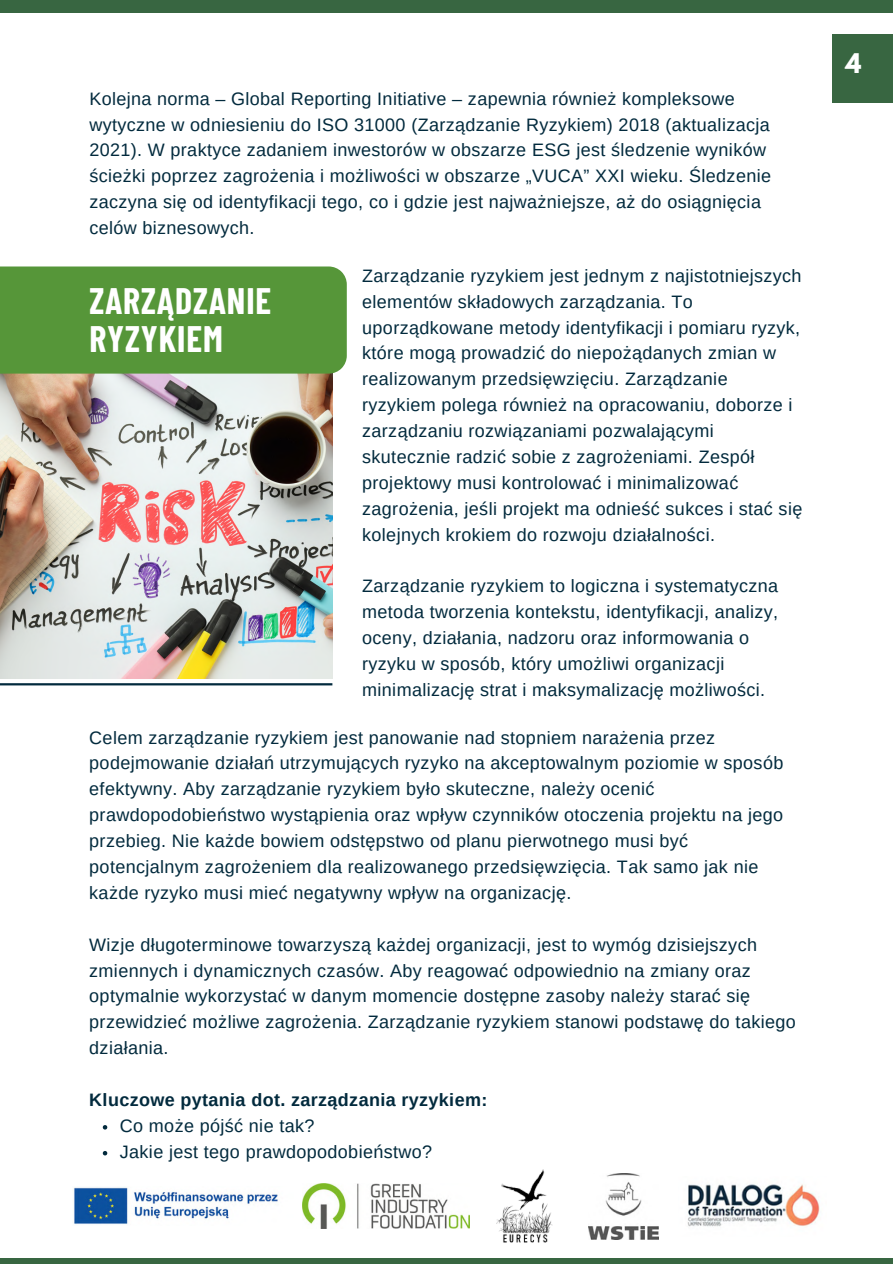
<style>
.page{position:relative;width:893px;height:1264px;background:#fff}
.page>*{position:absolute;margin:0;border:0;box-sizing:border-box;transform-origin:0 0}
.t1{font:700 36px/37.2px "Barlow Condensed";letter-spacing:.025em;color:#fff}
.t2{font:700 24px "League Spartan";color:#fff}
.t3{font:18px/25.8px "Arimo";letter-spacing:.02em;color:#022a3d}
.t4{font:700 18px "Arimo";letter-spacing:.02em;color:#022a3d}
</style>
<div class="page">
<div style="left:0;top:0;width:892px;height:12px;background:#386641"></div>
<div style="left:0;top:1257px;width:892px;height:6px;background:#386641"></div>
<div style="left:831px;top:34px;width:61px;height:68px;background:#386641"></div>
<img style="left:588px;top:1173px;width:70px;height:66px">
<img style="left:496px;top:1169px;width:56px;height:73px">
<img style="left:302px;top:1183px;width:167px;height:45px">
<img style="left:687px;top:1184px;width:133px;height:43px">
<img style="left:74px;top:1187px;width:204px;height:38px">
<img style="left:0;top:373px;width:332px;height:305px">
<hr style="left:0;top:683px;width:332px;height:2px;background:#022a3d">
<div style="left:0;top:266px;width:347px;height:107px;background:#569639"></div>
<svg style="left:103px;top:1125px;width:4px;height:4px"></svg>
<svg style="left:103px;top:1151px;width:4px;height:4px"></svg>
<p class="t3" style="left:89px;top:85px;width:683px">Kolejna norma – Global Reporting Initiative – zapewnia również kompleksowe wytyczne w odniesieniu do ISO 31000 (Zarządzanie Ryzykiem) 2018 (aktualizacja 2021). W praktyce zadaniem inwestorów w obszarze ESG jest śledzenie wyników ścieżki poprzez zagrożenia i możliwości w obszarze „VUCA” XXI wieku. Śledzenie zaczyna się od identyfikacji tego, co i gdzie jest najważniejsze, aż do osiągnięcia celów biznesowych.</p>
<p class="t3" style="left:362px;top:263px;width:441px">Zarządzanie ryzykiem jest jednym z najistotniejszych elementów składowych zarządzania. To uporządkowane metody identyfikacji i pomiaru ryzyk, które mogą prowadzić do niepożądanych zmian w realizowanym przedsięwzięciu. Zarządzanie ryzykiem polega również na opracowaniu, doborze i zarządzaniu rozwiązaniami pozwalającymi skutecznie radzić sobie z zagrożeniami. Zespół projektowy musi kontrolować i minimalizować zagrożenia, jeśli projekt ma odnieść sukces i stać się kolejnych krokiem do rozwoju działalności.</p>
<p class="t3" style="left:362px;top:573px;width:417px">Zarządzanie ryzykiem to logiczna i systematyczna metoda tworzenia kontekstu, identyfikacji, analizy, oceny, działania, nadzoru oraz informowania o ryzyku w sposób, który umożliwi organizacji minimalizację strat i maksymalizację możliwości.</p>
<p class="t3" style="left:89px;top:724px;width:695px">Celem zarządzanie ryzykiem jest panowanie nad stopniem narażenia przez podejmowanie działań utrzymujących ryzyko na akceptowalnym poziomie w sposób efektywny. Aby zarządzanie ryzykiem było skuteczne, należy ocenić prawdopodobieństwo wystąpienia oraz wpływ czynników otoczenia projektu na jego przebieg. Nie każde bowiem odstępstwo od planu pierwotnego musi być potencjalnym zagrożeniem dla realizowanego przedsięwzięcia. Tak samo jak nie każde ryzyko musi mieć negatywny wpływ na organizację.</p>
<p class="t3" style="left:89px;top:931px;width:708px">Wizje długoterminowe towarzyszą każdej organizacji, jest to wymóg dzisiejszych zmiennych i dynamicznych czasów. Aby reagować odpowiednio na zmiany oraz optymalnie wykorzystać w danym momencie dostępne zasoby należy starać się przewidzieć możliwe zagrożenia. Zarządzanie ryzykiem stanowi podstawę do takiego działania.</p>
<p class="t4" style="left:89px;top:1089px;width:399px">Kluczowe pytania dot. zarządzania ryzykiem:</p>
<p class="t3" style="left:120px;top:1112px;width:196px">Co może pójść nie tak?</p>
<p class="t3" style="left:120px;top:1138px;width:314px">Jakie jest tego prawdopodobieństwo?</p>
<p class="t1" style="left:89px;top:281px;width:183px">ZARZĄDZANIE<br>RYZYKIEM</p>
<p class="t2" style="left:845px;top:52px;width:17px">4</p>
</div>
